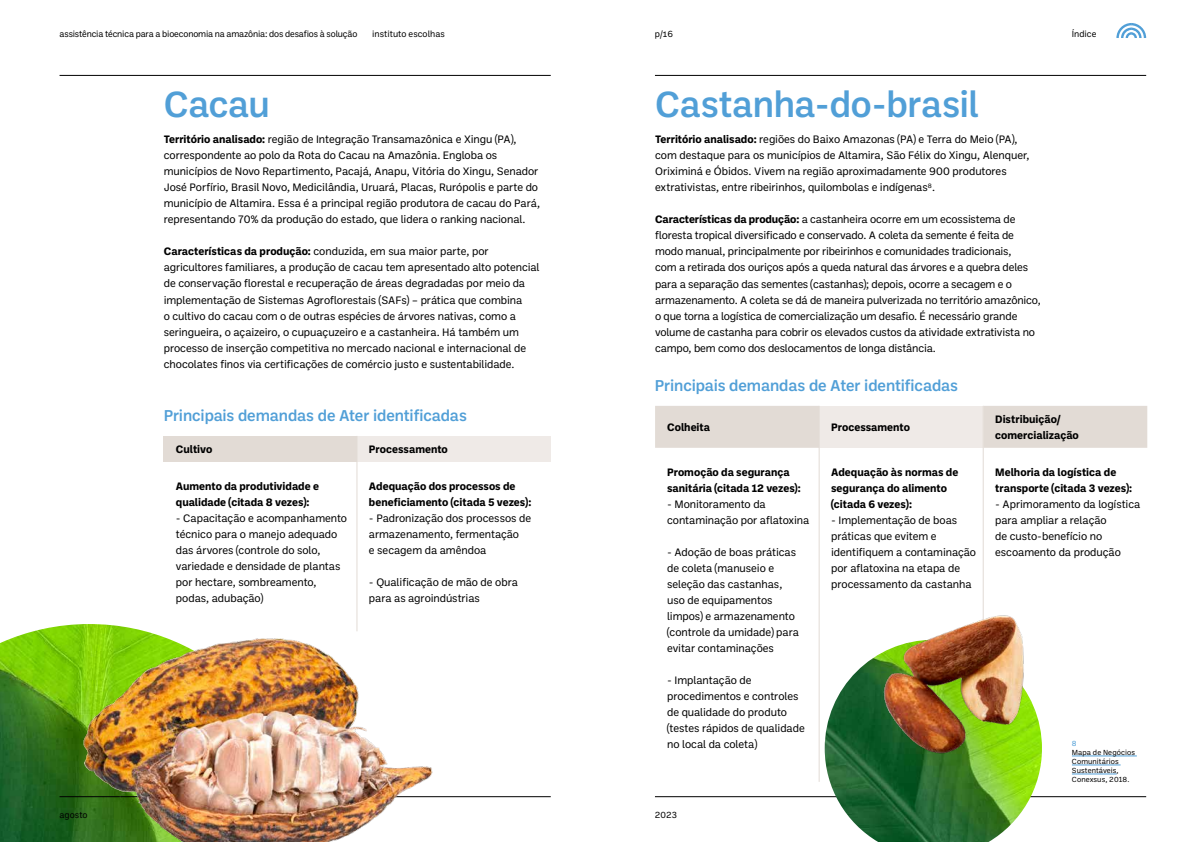
<style>
.page{position:relative;width:1191px;height:842px;background:#fff}
.page>*{position:absolute;margin:0;border:0;box-sizing:border-box;transform-origin:0 0}
.t1{font:500 37px "Ballinger";letter-spacing:-.015em;color:#519fd7}
.t2{font:500 16px "Ballinger";letter-spacing:-.01em;color:#519fd7}
.t3{font:11px/16px "Ballinger";letter-spacing:-.01em;color:#000}
.t4{font:700 11px/16px "Ballinger";color:#000}
.t5{font:9px "Ballinger";letter-spacing:-.015em;color:#000}
.t6{font:9px "Ballinger";letter-spacing:.005em;color:#000}
.t7{font:7.5px/9px "Ballinger";letter-spacing:.01em;color:#000}
.t8{font:7.5px "Ballinger";color:#519fd7}
.s1{font-weight:700}
</style>
<div class="page">
<img style="left:0;top:631px;width:34px;height:211px">
<hr style="left:60px;top:796px;width:491px;height:1px;background:#000">
<hr style="left:655px;top:796px;width:491px;height:1px;background:#000">
<hr style="left:60px;top:75px;width:491px;height:1px;background:#000">
<hr style="left:655px;top:75px;width:491px;height:1px;background:#000">
<div style="left:164px;top:436px;width:193px;height:26px;background:#e2dbd5"></div>
<div style="left:357px;top:436px;width:193px;height:26px;background:#efeae7"></div>
<hr style="left:356px;top:462px;width:1px;height:169px;background:#e2dbd5">
<div style="left:655px;top:406px;width:492px;height:42px;background:#e2dbd5"></div>
<div style="left:819px;top:406px;width:164px;height:42px;background:#efeae7"></div>
<hr style="left:818px;top:406px;width:1px;height:42px;background:#e2dbd5">
<hr style="left:982px;top:406px;width:1px;height:42px;background:#e2dbd5">
<hr style="left:818px;top:448px;width:1px;height:334px;background:#e2dbd5">
<hr style="left:982px;top:448px;width:1px;height:334px;background:#e2dbd5">
<hr style="left:1072px;top:755px;width:64px;height:1px;background:#519fd7">
<hr style="left:1072px;top:764px;width:48px;height:1px;background:#519fd7">
<hr style="left:1072px;top:774px;width:44px;height:1px;background:#519fd7">
<img style="left:34px;top:586px;width:456px;height:256px">
<img style="left:824px;top:658px;width:218px;height:184px">
<img style="left:873px;top:609px;width:159px;height:150px">
<svg style="left:1116px;top:23px;width:30px;height:15px"></svg>
<p class="t5" style="left:60px;top:27px;width:299px">assistência técnica para a bioeconomia na amazônia: dos desafios à solução</p>
<p class="t6" style="left:372px;top:27px;width:74px">instituto escolhas</p>
<p class="t5" style="left:655px;top:27px;width:20px">p/16</p>
<h1 class="t1" style="left:164px;top:79px;width:108px">Cacau</h1>
<h1 class="t1" style="left:655px;top:79px;width:325px">Castanha-do-brasil</h1>
<p class="t3" style="left:164px;top:131px;width:378px"><span class="s1">Território analisado:</span> região de Integração Transamazônica e Xingu (PA), correspondente ao polo da Rota do Cacau na Amazônia. Engloba os municípios de Novo Repartimento, Pacajá, Anapu, Vitória do Xingu, Senador José Porfírio, Brasil Novo, Medicilândia, Uruará, Placas, Rurópolis e parte do município de Altamira. Essa é a principal região produtora de cacau do Pará, representando 70% da produção do estado, que lidera o ranking nacional.</p>
<p class="t3" style="left:164px;top:243px;width:377px"><span class="s1">Características da produção:</span> conduzida, em sua maior parte, por agricultores familiares, a produção de cacau tem apresentado alto potencial de conservação florestal e recuperação de áreas degradadas por meio da implementação de Sistemas Agroflorestais (SAFs) – prática que combina<br>o cultivo do cacau com o de outras espécies de árvores nativas, como a seringueira, o açaizeiro, o cupuaçuzeiro e a castanheira. Há também um processo de inserção competitiva no mercado nacional e internacional de chocolates finos via certificações de comércio justo e sustentabilidade.</p>
<p class="t3" style="left:655px;top:131px;width:376px"><span class="s1">Território analisado:</span> regiões do Baixo Amazonas (PA) e Terra do Meio (PA), com destaque para os municípios de Altamira, São Félix do Xingu, Alenquer, Oriximiná e Óbidos. Vivem na região aproximadamente 900 produtores extrativistas, entre ribeirinhos, quilombolas e indígenas<sup>8</sup>.</p>
<p class="t3" style="left:655px;top:211px;width:387px"><span class="s1">Características da produção:</span> a castanheira ocorre em um ecossistema de floresta tropical diversificado e conservado. A coleta da semente é feita de modo manual, principalmente por ribeirinhos e comunidades tradicionais,<br>com a retirada dos ouriços após a queda natural das árvores e a quebra deles para a separação das sementes (castanhas); depois, ocorre a secagem e o armazenamento. A coleta se dá de maneira pulverizada no território amazônico, o que torna a logística de comercialização um desafio. É necessário grande volume de castanha para cobrir os elevados custos da atividade extrativista no campo, bem como dos deslocamentos de longa distância.</p>
<p class="t5" style="left:1071px;top:27px;width:26px">Índice</p>
<h2 class="t2" style="left:164px;top:404px;width:305px">Principais demandas de Ater identificadas</h2>
<p class="t4" style="left:176px;top:440px;width:38px">Cultivo</p>
<p class="t4" style="left:369px;top:440px;width:80px">Processamento</p>
<p class="t4" style="left:176px;top:477px;width:145px">Aumento da produtividade e qualidade (citada 8 vezes):</p>
<p class="t3" style="left:176px;top:509px;width:173px">- Capacitação e acompanhamento técnico para o manejo adequado das árvores (controle do solo, variedade e densidade de plantas por hectare, sombreamento, podas, adubação)</p>
<p class="t4" style="left:369px;top:477px;width:164px">Adequação dos processos de beneficiamento (citada 5 vezes):</p>
<p class="t3" style="left:369px;top:509px;width:164px">- Padronização dos processos de armazenamento, fermentação<br>e secagem da amêndoa</p>
<p class="t3" style="left:369px;top:574px;width:150px">- Qualificação de mão de obra para as agroindústrias</p>
<h2 class="t2" style="left:655px;top:374px;width:305px">Principais demandas de Ater identificadas</h2>
<p class="t4" style="left:667px;top:418px;width:45px">Colheita</p>
<p class="t4" style="left:831px;top:418px;width:80px">Processamento</p>
<p class="t4" style="left:995px;top:410px;width:85px">Distribuição/ comercialização</p>
<p class="t4" style="left:667px;top:463px;width:135px">Promoção da segurança sanitária (citada 12 vezes):</p>
<p class="t3" style="left:667px;top:495px;width:144px">- Monitoramento da contaminação por aflatoxina</p>
<p class="t3" style="left:667px;top:544px;width:133px">- Adoção de boas práticas de coleta (manuseio e seleção das castanhas, uso de equipamentos limpos) e armazenamento (controle da umidade) para evitar contaminações</p>
<p class="t3" style="left:667px;top:672px;width:139px">- Implantação de procedimentos e controles de qualidade do produto (testes rápidos de qualidade no local da coleta)</p>
<p class="t4" style="left:995px;top:463px;width:139px">Melhoria da logística de transporte (citada 3 vezes):</p>
<p class="t3" style="left:995px;top:495px;width:147px">- Aprimoramento da logística para ampliar a relação<br>de custo-benefício no escoamento da produção</p>
<p class="t4" style="left:831px;top:463px;width:129px">Adequação às normas de segurança do alimento (citada 6 vezes):</p>
<p class="t3" style="left:831px;top:511px;width:146px">- Implementação de boas práticas que evitem e identifiquem a contaminação por aflatoxina na etapa de processamento da castanha</p>
<p class="t8" style="left:1072px;top:738px;width:6px">8</p>
<p class="t7" style="left:1072px;top:747px;width:65px">Mapa de Negócios<br>Comunitários<br>Sustentáveis,<br>Conexsus, 2018.</p>
<p class="t5" style="left:60px;top:809px;width:30px">agosto</p>
<p class="t5" style="left:655px;top:809px;width:24px">2023</p>
</div>
